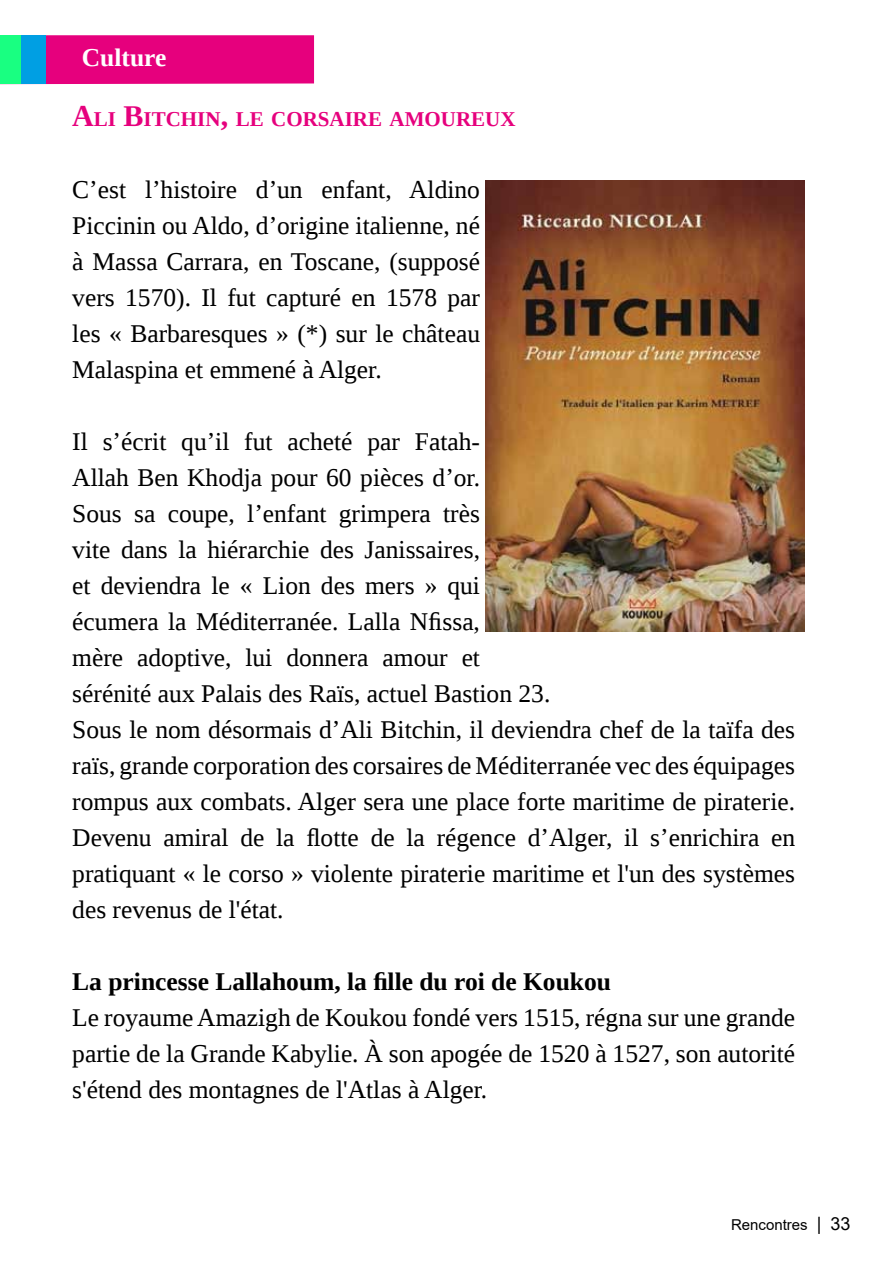
<style>
.page{position:relative;width:893px;height:1263px;background:#fff}
.page>*{position:absolute;margin:0;border:0;box-sizing:border-box;transform-origin:0 0}
.t1{font:25.5px/36px "Liberation Serif";color:#000;text-align:justify}
.t2{font:700 25.5px "Liberation Serif";color:#000}
.t3{font:700 25.5px "Liberation Serif";color:#fff}
.t4{font:700 21px "Liberation Serif";color:#e6007d}
.t5{font:15px "Arial";color:#000}
.s1{font-size:30px}
.s2{font-size:18px}
</style>
<div class="page">
<img style="left:486px;top:181px;width:319px;height:451px">
<div style="left:45px;top:35px;width:269px;height:49px;background:#e6007d"></div>
<div style="left:0;top:35px;width:21px;height:49px;background:#19ff81"></div>
<div style="left:21px;top:35px;width:24px;height:49px;background:#009fe3"></div>
<p class="t3" style="left:82px;top:40px;width:86px">Culture</p>
<p class="t4" style="left:72px;top:105px;width:445px"><span class="s1">A</span>LI <span class="s1">B</span>ITCHIN<span class="s1">,</span> LE CORSAIRE AMOUREUX</p>
<p class="t1" style="left:72px;top:171px;width:409px">C’est l’histoire d’un enfant, Aldino Piccinin ou Aldo, d’origine italienne, né à Massa Carrara, en Toscane, (supposé vers 1570). Il fut capturé en 1578 par les « Barbaresques » (*) sur le château Malaspina et emmené à Alger.</p>
<p class="t1" style="left:72px;top:423px;width:724px;text-align:left">Il s’écrit qu’il fut acheté par Fatah-<br>Allah Ben Khodja pour 60 pièces d’or.<br>Sous sa coupe, l’enfant grimpera très<br>vite dans la hiérarchie des Janissaires,<br>et deviendra le « Lion des mers » qui<br>écumera la Méditerranée. Lalla Nfissa,<br>mère adoptive, lui donnera amour et<br>sérénité aux Palais des Raïs, actuel Bastion 23.<br>Sous le nom désormais d’Ali Bitchin, il deviendra chef de la taïfa des raïs, grande corporation des corsaires de Méditerranée vec des équipages rompus aux combats. Alger sera une place forte maritime de piraterie.<br>Devenu amiral de la flotte de la régence d’Alger, il s’enrichira en pratiquant « le corso » violente piraterie maritime et l'un des systèmes des revenus de l'état.</p>
<p class="t2" style="left:72px;top:964px;width:540px">La princesse Lallahoum, la fille du roi de Koukou</p>
<p class="t1" style="left:72px;top:999px;width:724px">Le royaume Amazigh de Koukou fondé vers 1515, régna sur une grande partie de la Grande Kabylie. À son apogée de 1520 à 1527, son autorité s'étend des montagnes de l'Atlas à Alger.</p>
<p class="t5" style="left:731px;top:1214px;width:121px">Rencontres <span class="s2">| 33</span></p>
</div>
